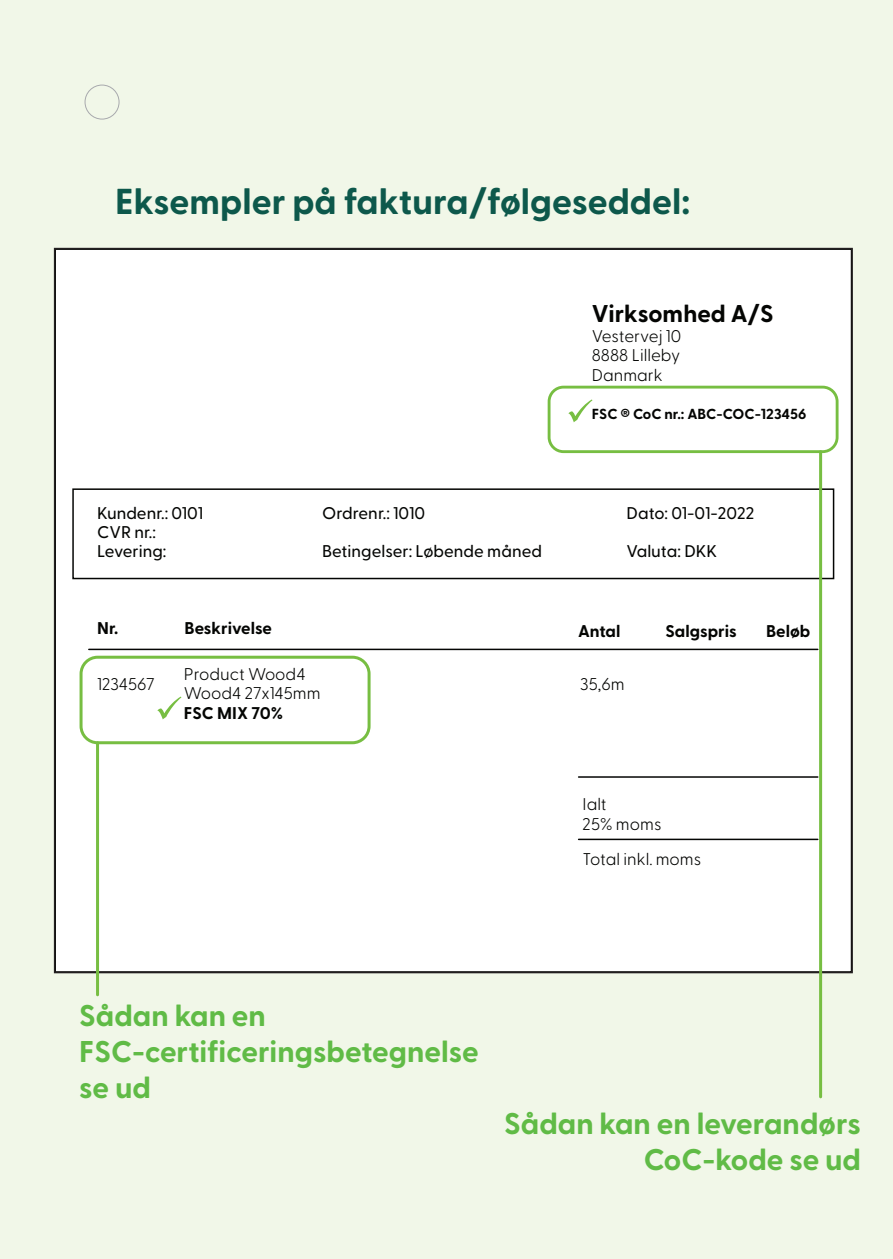
<style>
.page{position:relative;width:893px;height:1259px;background:#f1f7e8}
.page>*{position:absolute;margin:0;border:0;box-sizing:border-box;transform-origin:0 0}
.t1{font:700 36px "Greycliff CF";color:#0d584b}
.t2{font:700 30px/36px "Greycliff CF";color:#60bb46}
.t3{font:700 24.3px "Greycliff CF";color:#040503}
.t4{font:300 17.1px/19.5px "Greycliff CF";color:#040503}
.t5{font:500 17.1px/19.5px "Greycliff CF";color:#040503}
.t6{font:700 17.1px "Greycliff CF";color:#040503}
.t7{font:700 14.7px "Greycliff CF";color:#040503}
</style>
<div class="page">
<div style="left:85px;top:85px;width:34px;height:34px;border:1px solid #a8a9ad;border-radius:50%"></div>
<div style="left:55px;top:248px;width:797px;height:724px;background:#fff"></div>
<div style="left:72px;top:488px;width:762px;height:91px;border:2px solid #040503"></div>
<hr style="left:89px;top:648px;width:729px;height:2px;background:#040503">
<hr style="left:579px;top:776px;width:239px;height:2px;background:#040503">
<hr style="left:579px;top:838px;width:239px;height:2px;background:#040503">
<svg style="left:157px;top:696px;width:24px;height:23px"></svg>
<svg style="left:568px;top:399px;width:24px;height:23px"></svg>
<div style="left:80px;top:656px;width:291px;height:88px;border:3px solid #77be42;border-radius:17px"></div>
<div style="left:548px;top:386px;width:290px;height:67px;border:3px solid #77be42;border-radius:14px"></div>
<hr style="left:96px;top:743px;width:3px;height:252px;background:#77be42">
<hr style="left:819px;top:452px;width:3px;height:645px;background:#77be42">
<h1 class="t1" style="left:115px;top:174px;width:576px">Eksempler på faktura/følgeseddel:</h1>
<p class="t5" style="left:97px;top:501px;width:107px">Kundenr.: 0101<br>CVR nr.:<br>Levering:</p>
<p class="t6" style="left:97px;top:615px;width:23px">Nr.</p>
<p class="t6" style="left:185px;top:615px;width:89px">Beskrivelse</p>
<p class="t5" style="left:322px;top:501px;width:104px">Ordrenr.: 1010</p>
<p class="t5" style="left:322px;top:540px;width:221px">Betingelser: Løbende måned</p>
<h3 class="t3" style="left:592px;top:295px;width:183px">Virksomhed A/S</h3>
<p class="t4" style="left:592px;top:325px;width:91px;text-align:justify">Vestervej 10<br>8888 Lilleby Danmark</p>
<p class="t7" style="left:592px;top:403px;width:216px">FSC ® CoC nr.: ABC-COC-123456</p>
<p class="t5" style="left:627px;top:501px;width:129px">Dato: 01-01-2022</p>
<p class="t5" style="left:627px;top:540px;width:92px">Valuta: DKK</p>
<p class="t6" style="left:578px;top:617px;width:44px">Antal</p>
<p class="t6" style="left:665px;top:617px;width:73px">Salgspris</p>
<p class="t6" style="left:766px;top:617px;width:46px">Beløb</p>
<p class="t4" style="left:184px;top:663px;width:138px">Product Wood4<br>Wood4 27x145mm</p>
<p class="t6" style="left:184px;top:700px;width:101px">FSC MIX 70%</p>
<p class="t4" style="left:97px;top:672px;width:59px">1234567</p>
<p class="t4" style="left:580px;top:672px;width:46px">35,6m</p>
<p class="t4" style="left:583px;top:793px;width:80px">Ialt<br>25% moms</p>
<p class="t4" style="left:583px;top:847px;width:120px">Total inkl. moms</p>
<h2 class="t2" style="left:79px;top:996px;width:401px">Sådan kan en<br>FSC-certificeringsbetegnelse se ud</h2>
<h2 class="t2" style="left:504px;top:1104px;width:358px;text-align:right">Sådan kan en leverandørs<br>CoC-kode se ud</h2>
</div>
